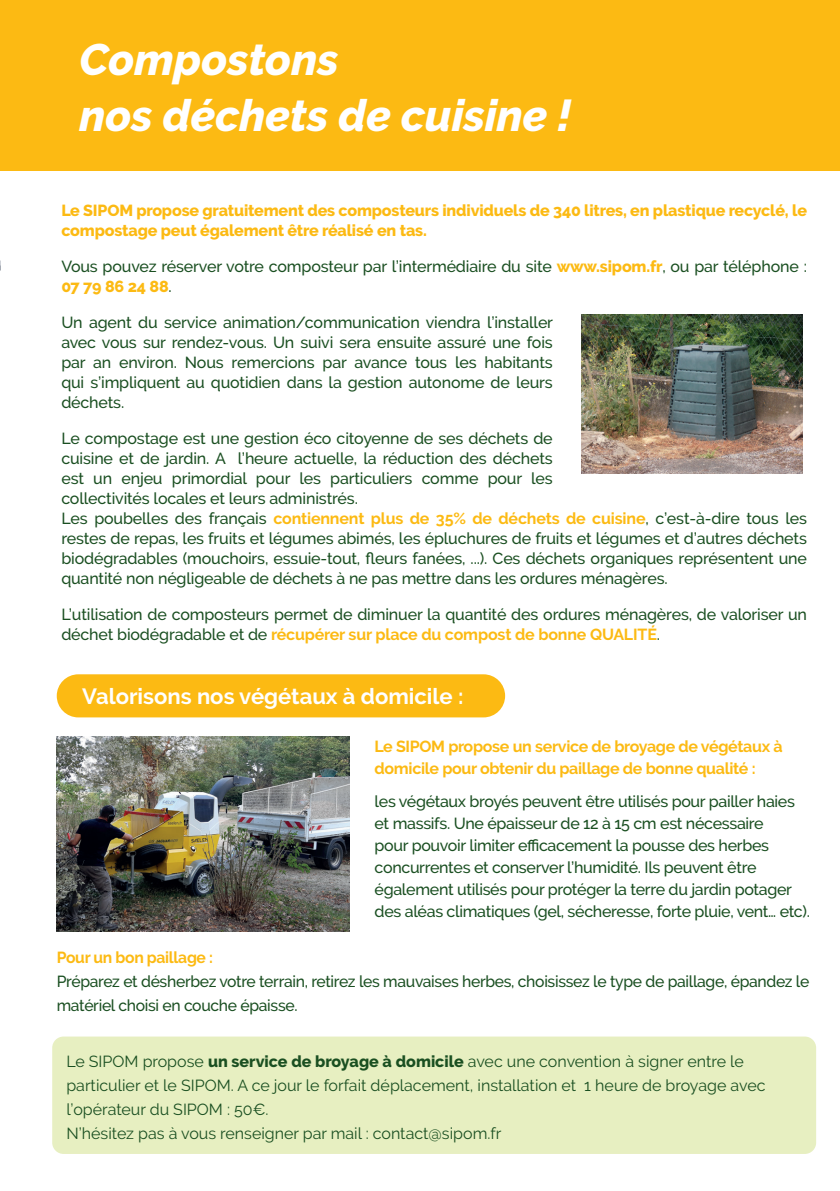
<style>
.page{position:relative;width:840px;height:1191px;background:#fff}
.page>*{position:absolute;margin:0;border:0;box-sizing:border-box;transform-origin:0 0}
.t1{font:italic 800 44px/56px "Raleway";color:#fff}
.t2{font:700 22px "Raleway";color:#fff}
.t3{font:500 16px/20px "Raleway";letter-spacing:-.01em;color:#1a4f21}
.t4{font:16px/24px "Raleway";color:#1a4f21}
.t5{font:800 16px/20px "Raleway";letter-spacing:-.01em;color:#fcba13}
.t6{font:700 16px/22px "Raleway";letter-spacing:-.02em;color:#fcba13}
.s1{font-weight:800;color:#fcba13}
.s2{font-weight:700;color:#fcba13}
.s3{font-weight:800}
</style>
<div class="page">
<div style="left:0;top:0;width:839px;height:170px;background:#fcba13"></div>
<div style="left:57px;top:674px;width:448px;height:43px;background:#fcba13;border-radius:22px"></div>
<img style="left:57px;top:736px;width:292px;height:195px">
<img style="left:581px;top:315px;width:221px;height:158px">
<div style="left:52px;top:1036px;width:763px;height:118px;background:#e7efc1;border-radius:11px"></div>
<h1 class="t1" style="left:79px;top:32px;width:493px">Compostons<br>nos déchets de cuisine !</h1>
<p class="t5" style="left:61px;top:201px;width:746px">Le SIPOM propose gratuitement des composteurs individuels de 340 litres, en plastique recyclé, le compostage peut également être réalisé en tas.</p>
<p class="t3" style="left:61px;top:256px;width:746px">Vous pouvez réserver votre composteur par l’intermédiaire du site <span class="s1">www.sipom.fr</span>, ou par téléphone :<br><span class="s1">07 79 86 24 88</span>.</p>
<p class="t3" style="left:61px;top:312px;width:493px;text-align:justify">Un agent du service animation/communication viendra l’installer avec vous sur rendez-vous. Un suivi sera ensuite assuré une fois par an environ. Nous remercions par avance tous les habitants qui s’impliquent au quotidien dans la gestion autonome de leurs déchets.</p>
<p class="t3" style="left:61px;top:428px;width:746px">Le compostage est une gestion éco citoyenne de ses déchets de<br>cuisine et de jardin. A l’heure actuelle, la réduction des déchets<br>est un enjeu primordial pour les particuliers comme pour les<br>collectivités locales et leurs administrés.<br>Les poubelles des français <span class="s2">contiennent plus de 35% de déchets de cuisine</span>, c’est-à-dire tous les restes de repas, les fruits et légumes abimés, les épluchures de fruits et légumes et d’autres déchets biodégradables (mouchoirs, essuie-tout, fleurs fanées, ...). Ces déchets organiques représentent une quantité non négligeable de déchets à ne pas mettre dans les ordures ménagères.</p>
<p class="t3" style="left:61px;top:604px;width:746px">L’utilisation de composteurs permet de diminuer la quantité des ordures ménagères, de valoriser un déchet biodégradable et de <span class="s2">récupérer sur place du compost de bonne QUALITÉ</span>.</p>
<h2 class="t2" style="left:82px;top:683px;width:382px">Valorisons nos végétaux à domicile :</h2>
<p class="t6" style="left:374px;top:735px;width:409px">Le SIPOM propose un service de broyage de végétaux à domicile pour obtenir du paillage de bonne qualité :</p>
<p class="t3" style="left:374px;top:790px;width:436px;line-height:22px">les végétaux broyés peuvent être utilisés pour pailler haies et massifs. Une épaisseur de 12 à 15 cm est nécessaire<br>pour pouvoir limiter efficacement la pousse des herbes concurrentes et conserver l’humidité. Ils peuvent être également utilisés pour protéger la terre du jardin potager des aléas climatiques (gel, sécheresse, forte pluie, vent… etc).</p>
<p class="t6" style="left:57px;top:946px;width:158px">Pour un bon paillage :</p>
<p class="t3" style="left:57px;top:969px;width:753px;line-height:24px">Préparez et désherbez votre terrain, retirez les mauvaises herbes, choisissez le type de paillage, épandez le matériel choisi en couche épaisse.</p>
<p class="t4" style="left:66px;top:1049px;width:700px">Le SIPOM propose <span class="s3">un service de broyage à domicile</span> avec une convention à signer entre le particulier et le SIPOM. A ce jour le forfait déplacement, installation et 1 heure de broyage avec l’opérateur du SIPOM : 50€.<br>N’hésitez pas à vous renseigner par mail : contact@sipom.fr</p>
</div>
